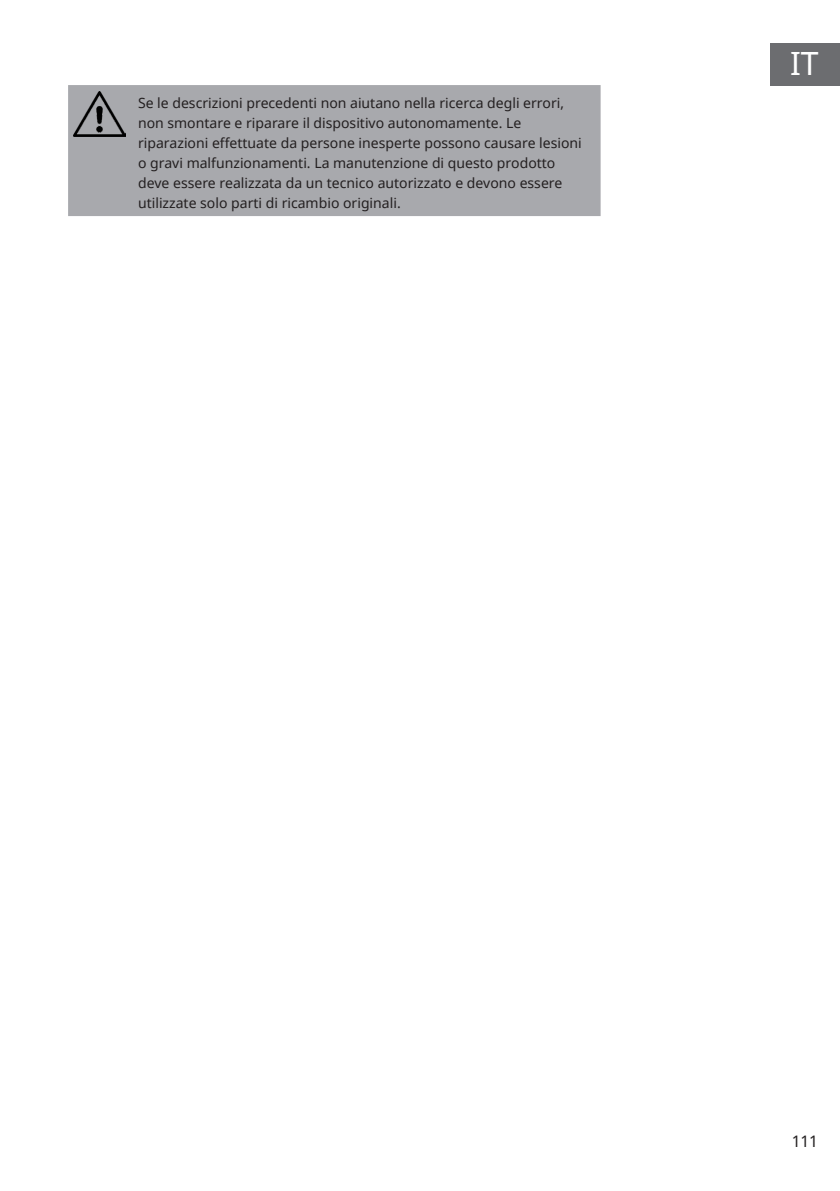
<style>
.page{position:relative;width:840px;height:1191px;background:#fff}
.page>*{position:absolute;margin:0;border:0;box-sizing:border-box;transform-origin:0 0}
.t1{font:32px "Noto Sans";color:#fff}
.t2{font:16px "Noto Sans";color:#231f20}
.t3{font:14px/20px "Noto Sans";color:#231f20}
</style>
<div class="page">
<div style="left:770px;top:43px;width:69px;height:42px;background:#6c6d70"></div>
<div style="left:68px;top:85px;width:532px;height:131px;background:#a8a9ad"></div>
<img style="left:74px;top:91px;width:51px;height:46px">
<p class="t3" style="left:138px;top:93px;width:445px">Se le descrizioni precedenti non aiutano nella ricerca degli errori, non smontare e riparare il dispositivo autonomamente. Le riparazioni effettuate da persone inesperte possono causare lesioni o gravi malfunzionamenti. La manutenzione di questo prodotto deve essere realizzata da un tecnico autorizzato e devono essere utilizzate solo parti di ricambio originali.</p>
<h1 class="t1" style="left:789px;top:42px;width:30px">IT</h1>
<p class="t2" style="left:791px;top:1130px;width:28px">111</p>
</div>
